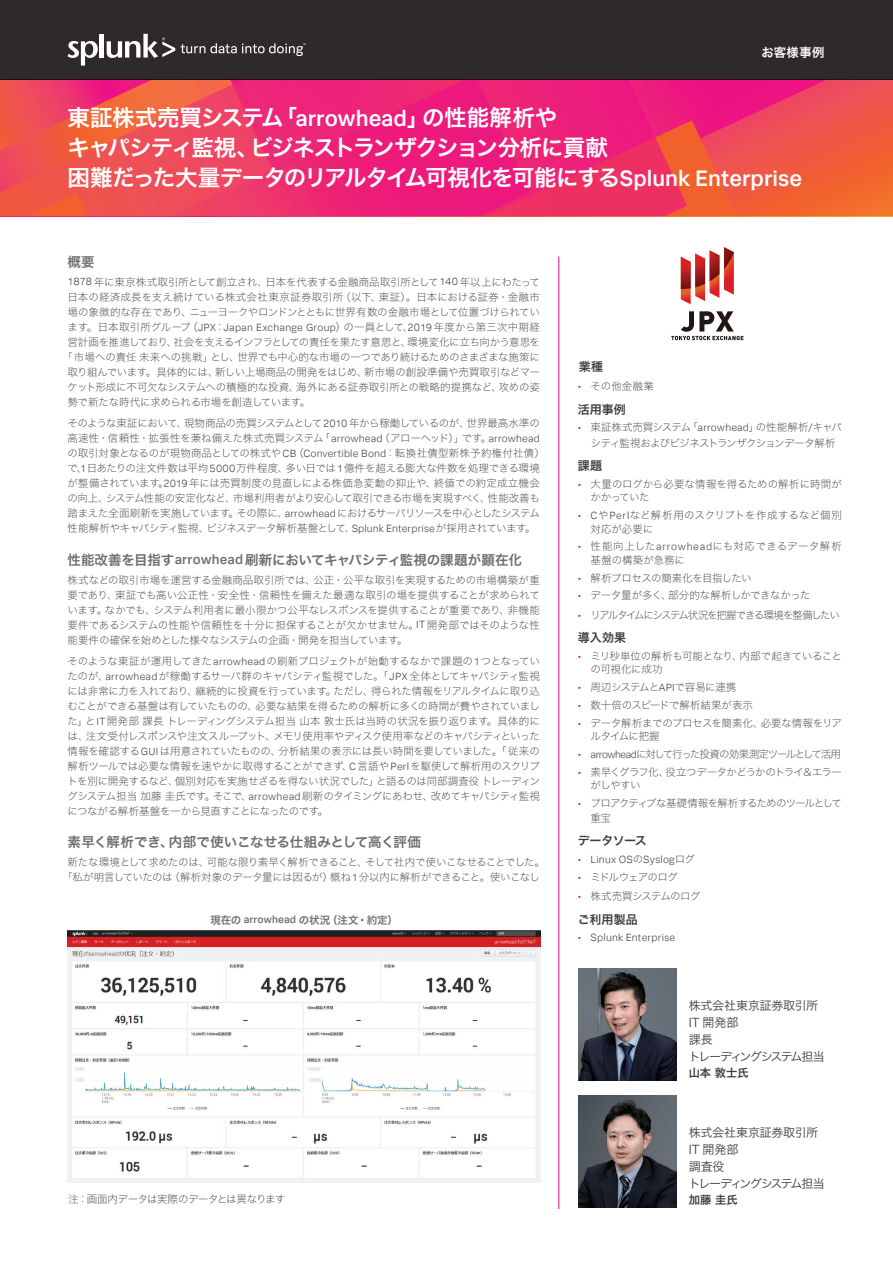
<style>
.page{position:relative;width:893px;height:1263px;background:#fff}
.page>*{position:absolute;margin:0;border:0;box-sizing:border-box;transform-origin:0 0}
.t1{font:22.5px/30px "Hira Kaku Std N W6";letter-spacing:-.045em;color:#fff}
.t2{font:13.5px "Hira Kaku Std N W6";letter-spacing:-.01em;color:#6c6d70}
.t3{font:12.3px "Hira Kaku Std N W6";letter-spacing:.03em;color:#fff}
.t4{font:12px/16.8px "Hira Kaku Std N W3";letter-spacing:-.045em;color:#3e3e3f}
.t5{font:12px "Hira Kaku Std N W6";letter-spacing:.005em;color:#3e3e3f}
.t6{font:11.25px "Hira Kaku Std N W6";color:#3e3e3f}
.t7{font:10.5px/15px "Hira Kaku Std N W1";letter-spacing:-.03em;color:#3e3e3f}
.t8{font:10.5px "Hira Kaku Std N W1";letter-spacing:.005em;color:#3e3e3f}
.t9{font:10.5px/17.7px "Hira Kaku Std N W1";letter-spacing:-.09em;color:#3e3e3f}
.t10{font:10.5px/15px "Hira Kaku Std N W1";letter-spacing:-.06em;color:#3e3e3f}
.t11{font:10.5px/13.5px "Hira Kaku Std N W1";letter-spacing:.01em;color:#3e3e3f}
.t12{font:300 10.5px "Splunk Data Sans";letter-spacing:.02em;color:#3e3e3f}
.t13{font:10.5px/13.5px "Hira Kaku Std N W1";color:#3e3e3f}
.t14{font:10.5px/17.7px "Hira Kaku Std N W1";letter-spacing:-.085em;color:#3e3e3f}
.t15{font:10.5px/13.5px "Hira Kaku Std N W1";letter-spacing:-.01em;color:#3e3e3f}
.t16{font:10.5px "Hira Kaku Std N W1";letter-spacing:-.125em;color:#3e3e3f}
.t17{font:10.5px/19.2px "Hira Kaku Std N W1";letter-spacing:-.065em;color:#3e3e3f}
.t18{font:10.5px "Hira Kaku Std N W6";letter-spacing:-.01em;color:#6d6e70}
.s1{font-family:"Splunk Data Sans";font-weight:500}
.s2{font-family:"Splunk Data Sans";font-weight:300}
.s3{font-family:"Splunk Data Sans";color:#ed028c}
.s4{font-weight:400;color:#ed028c}
.s5{font-family:"Hira Kaku Std N W1";font-weight:400}
</style>
<div class="page">
<svg style="left:827px;top:80px;width:66px;height:136px;background:#f05d3d"></svg>
<svg style="left:687px;top:80px;width:140px;height:136px;background:#ee4457"></svg>
<svg style="left:687px;top:120px;width:49px;height:96px;background:#ef5342"></svg>
<svg style="left:294px;top:80px;width:393px;height:136px;background:#ed2274"></svg>
<svg style="left:0;top:80px;width:294px;height:136px;background:#ee4a58"></svg>
<div style="left:0;top:0;width:893px;height:80px;background:#2e2a2b"></div>
<svg style="left:68px;top:41px;width:30px;height:25px"></svg>
<hr style="left:100px;top:34px;width:4px;height:24px;background:#fff">
<svg style="left:107px;top:34px;width:68px;height:24px"></svg>
<svg style="left:181px;top:43px;width:125px;height:13px"></svg>
<hr style="left:559px;top:257px;width:1px;height:952px;background:#ed028c">
<img style="left:578px;top:968px;width:99px;height:113px">
<img style="left:578px;top:1095px;width:99px;height:113px">
<svg style="left:681px;top:247px;width:53px;height:57px"></svg>
<svg style="left:671px;top:311px;width:72px;height:29px"></svg>
<img style="left:68px;top:931px;width:472px;height:252px">
<p class="t3" style="left:761px;top:43px;width:65px">お客様事例</p>
<h1 class="t1" style="left:68px;top:103px;width:736px">東証株式売買システム「<span class="s1">arrowhead</span>」の性能解析や<br>キャパシティ監視、ビジネストランザクション分析に貢献<br>困難だった大量データのリアルタイム可視化を可能にする<span class="s1">Splunk Enterprise</span></h1>
<p class="t2" style="left:68px;top:252px;width:29px">概要</p>
<p class="t7" style="left:68px;top:274px;width:474px"><span class="s2">1878</span> 年に東京株式取引所として創立され、日本を代表する金融商品取引所として<span class="s2">140</span> 年以上にわたって</p>
<p class="t8" style="left:68px;top:289px;width:474px">日本の経済成長を支え続けている株式会社東京証券取引所（以下、東証）。日本における証券・金融市</p>
<p class="t7" style="left:68px;top:304px;width:474px">場の象徴的な存在であり、ニューヨークやロンドンとともに世界有数の金融市場として位置づけられてい</p>
<p class="t8" style="left:68px;top:319px;width:474px">ます。日本取引所グループ（<span class="s2">JPX</span>：<span class="s2">Japan Exchange Group</span>）の一員として、<span class="s2">2019</span>年度から第三次中期経</p>
<p class="t7" style="left:67px;top:334px;width:474px">営計画を推進しており、社会を支えるインフラとしての責任を果たす意思と、環境変化に立ち向かう意思を</p>
<p class="t7" style="left:62px;top:349px;width:479px">「市場への責任未来への挑戦」とし、世界でも中心的な市場の一つであり続けるためのさまざまな施策に</p>
<p class="t7" style="left:67px;top:364px;width:474px">取り組んでいます。具体的には、新しい上場商品の開発をはじめ、新市場の創設準備や売買取引などマー</p>
<p class="t7" style="left:67px;top:379px;width:474px">ケット形成に不可欠なシステムへの積極的な投資、海外にある証券取引所との戦略的提携など、攻めの姿</p>
<p class="t7" style="left:67px;top:394px;width:244px">勢で新たな時代に求められる市場を創造しています。</p>
<p class="t7" style="left:67px;top:415px;width:479px">そのような東証において、現物商品の売買システムとして<span class="s2">2010</span> 年から稼働しているのが、世界最高水準の高速性・信頼性・拡張性を兼ね備えた株式売買システム「<span class="s2">arrowhead</span>（アローヘッド）」です。<span class="s2">arrowhead</span>の取引対象となるのが現物商品としての株式や<span class="s2">CB</span>（<span class="s2">Convertible Bond</span>：転換社債型新株予約権付社債）で、<span class="s2">1</span>日あたりの注文件数は平均<span class="s2">5000</span>万件程度、多い日では<span class="s2">1</span>億件を超える膨大な件数を処理できる環境が整備されています。<span class="s2">2019</span> 年には売買制度の見直しによる株価急変動の抑止や、終値での約定成立機会の向上、システム性能の安定化など、市場利用者がより安心して取引できる市場を実現すべく、性能改善も踏まえた全面刷新を実施しています。その際に、<span class="s2">arrowhead</span>におけるサーバリソースを中心としたシステム性能解析やキャパシティ監視、ビジネスデータ解析基盤として、<span class="s2">Splunk Enterprise</span>が採用されています。</p>
<p class="t2" style="left:68px;top:549px;width:456px">性能改善を目指す<span class="s1">arrowhead</span>刷新においてキャパシティ監視の課題が顕在化</p>
<p class="t7" style="left:67px;top:572px;width:474px;text-align:justify">株式などの取引市場を運営する金融商品取引所では、公正・公平な取引を実現するための市場構築が重要であり、東証でも高い公正性・安全性・信頼性を備えた最適な取引の場を提供することが求められています。なかでも、システム利用者に最小限かつ公平なレスポンスを提供することが重要であり、非機能要件であるシステムの性能や信頼性を十分に担保することが欠かせません。<span class="s2">IT</span>開発部ではそのような性能要件の確保を始めとした様々なシステムの企画・開発を担当しています。</p>
<p class="t7" style="left:67px;top:653px;width:474px;text-align:justify">そのような東証が運用してきた<span class="s2">arrowhead</span>の刷新プロジェクトが始動するなかで課題の<span class="s2">1</span>つとなっていたのが、<span class="s2">arrowhead</span>が稼働するサーバ群のキャパシティ監視でした。「<span class="s2">JPX</span> 全体としてキャパシティ監視には非常に力を入れており、継続的に投資を行っています。ただし、得られた情報をリアルタイムに取り込むことができる基盤は有していたものの、必要な結果を得るための解析に多くの時間が費やされていました」と<span class="s2">IT</span>開発部課長トレーディングシステム担当山本敦士氏は当時の状況を振り返ります。具体的には、注文受付レスポンスや注文スループット、メモリ使用率やディスク使用率などのキャパシティといった情報を確認する<span class="s2">GUI</span>は用意されていたものの、分析結果の表示には長い時間を要していました。「従来の解析ツールでは必要な情報を速やかに取得することができず、<span class="s2">C</span>言語や<span class="s2">Perl</span>を駆使して解析用のスクリプトを別に開発するなど、個別対応を実施せざるを得ない状況でした」と語るのは同部調査役トレーディングシステム担当加藤圭氏です。そこで、<span class="s2">arrowhead</span> 刷新のタイミングにあわせ、改めてキャパシティ監視につながる解析基盤を一から見直すことになったのです。</p>
<p class="t2" style="left:68px;top:832px;width:355px">素早く解析でき、内部で使いこなせる仕組みとして高く評価</p>
<p class="t7" style="left:62px;top:854px;width:484px;text-align:center">新たな環境として求めたのは、可能な限り素早く解析できること、そして社内で使いこなせることでした。「私が明言していたのは（解析対象のデータ量には因るが）概ね<span class="s2">1</span>分以内に解析ができること。使いこなし</p>
<p class="t18" style="left:210px;top:912px;width:189px">現在の <span class="s1">arrowhead</span> の状況（注文・約定）</p>
<p class="t7" style="left:68px;top:1191px;width:219px">注：画面内データは実際のデータとは異なります</p>
<p class="t5" style="left:579px;top:357px;width:26px">業種</p>
<p class="t7" style="left:578px;top:378px;width:78px"><span class="s3">t</span> その他金融業</p>
<p class="t5" style="left:578px;top:400px;width:50px">活用事例</p>
<p class="t10" style="left:591px;top:420px;width:253px;text-indent:-13px"><span class="s3">t</span> 東証株式売買システム「<span class="s2">arrowhead</span>」の性能解析<span class="s2">/</span>キャパシティ監視およびビジネストランザクションデータ解析</p>
<p class="t5" style="left:578px;top:456px;width:26px">課題</p>
<p class="t15" style="left:591px;top:477px;width:253px;text-indent:-13px"><span class="s3">t</span> 大量のログから必要な情報を得るための解析に時間がかかっていた</p>
<p class="t13" style="left:591px;top:508px;width:253px;text-indent:-13px"><span class="s3">t</span> <span class="s2">C</span>や<span class="s2">Perl</span>など解析用のスクリプトを作成するなど個別対応が必要に</p>
<p class="t11" style="left:591px;top:539px;width:253px;text-indent:-13px"><span class="s3">t</span> 性能向上した<span class="s2">arrowhead</span>にも対応できるデータ解析基盤の構築が急務に</p>
<p class="t7" style="left:578px;top:568px;width:234px;line-height:17.7px"><span class="s3">t</span> 解析プロセスの簡素化を目指したい<br><span class="s3">t</span> データ量が多く、部分的な解析しかできなかった</p>
<p class="t16" style="left:578px;top:607px;width:264px"><span class="s3">t</span> リアルタイムにシステム状況を把握できる環境を整備したい</p>
<p class="t5" style="left:578px;top:628px;width:50px">導入効果</p>
<p class="t7" style="left:591px;top:649px;width:253px;line-height:13.5px;text-indent:-13px"><span class="s3">t</span> ミリ秒単位の解析も可能となり、内部で起きていることの可視化に成功</p>
<p class="t7" style="left:578px;top:678px;width:266px;line-height:17.7px"><span class="s3">t</span> 周辺システムと<span class="s2">API</span>で容易に連携<br><span class="s3">t</span> 数十倍のスピードで解析結果が表示<br><span class="s3">t</span> データ解析までのプロセスを簡素化、必要な情報をリア</p>
<p class="t9" style="left:578px;top:727px;width:266px;text-indent:13px">ルタイムに把握<br><span class="s3">t</span> <span class="s2">arrowhead</span>に対して行った投資の効果測定ツールとして活用<span class="s3">t</span> 素早くグラフ化、役立つデータかどうかのトライ＆エラー</p>
<p class="t14" style="left:578px;top:776px;width:266px;text-indent:13px">がしやすい<br><span class="s3">t</span> プロアクティブな基礎情報を解析するためのツールとして</p>
<p class="t7" style="left:591px;top:810px;width:22px">重宝</p>
<p class="t5" style="left:578px;top:831px;width:71px">データソース</p>
<p class="t12" style="left:578px;top:853px;width:119px"><span class="s4">t</span> Linux OS<span class="s5">の</span>Syslog<span class="s5">ログ</span></p>
<p class="t17" style="left:578px;top:867px;width:124px"><span class="s3">t</span> ミドルウェアのログ<br><span class="s3">t</span> 株式売買システムのログ</p>
<p class="t5" style="left:578px;top:910px;width:62px">ご利用製品</p>
<p class="t12" style="left:578px;top:931px;width:99px"><span class="s4">t</span> Splunk Enterprise</p>
<p class="t4" style="left:689px;top:997px;width:137px">株式会社東京証券取引所<br>IT 開発部<br>課長<br>トレーディングシステム担当</p>
<p class="t6" style="left:689px;top:1064px;width:61px">山本 敦士氏</p>
<p class="t4" style="left:689px;top:1124px;width:137px">株式会社東京証券取引所<br>IT 開発部<br>調査役<br>トレーディングシステム担当</p>
<p class="t6" style="left:689px;top:1191px;width:50px">加藤 圭氏</p>
</div>
